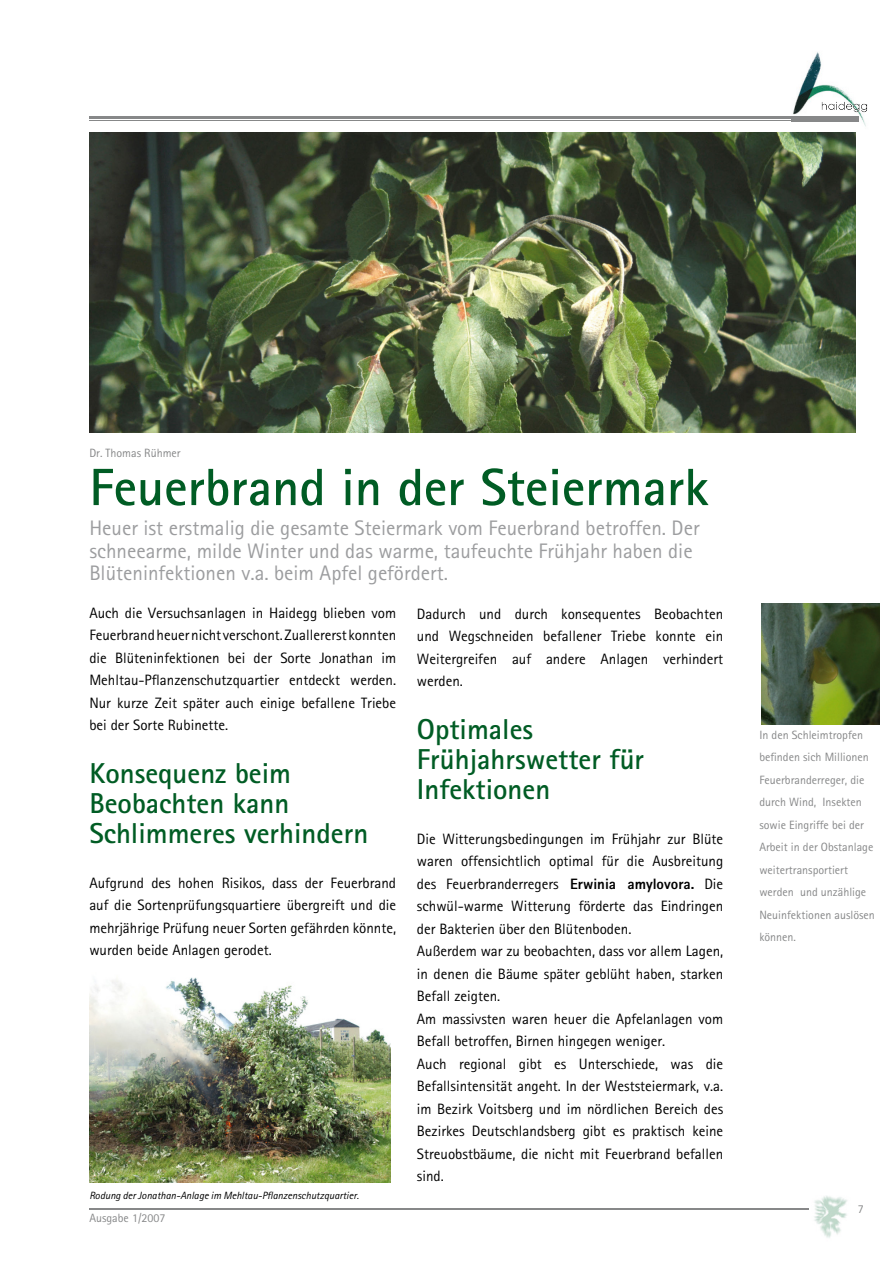
<style>
.page{position:relative;width:893px;height:1263px;background:#fff}
.page>*{position:absolute;margin:0;border:0;box-sizing:border-box;transform-origin:0 0}
.t1{font:700 52.5px "Rotis Sans Serif";color:#005c24}
.t2{font:700 28.8px/30px "Rotis Sans Serif";color:#005c24}
.t3{font:21px/22.5px "Rotis Sans Serif";color:#9c9d9f}
.t4{font:15px/22.5px "Rotis Sans Serif";color:#000;text-align:justify}
.t5{font:12px/22.5px "Rotis Sans Serif";color:#878889}
.t6{font:italic 10.5px "Rotis Sans Serif";color:#000}
.s1{font-weight:800}
</style>
<div class="page">
<hr style="left:89px;top:1208px;width:719px;height:1px;background:#878889">
<hr style="left:89px;top:117px;width:769px;height:2px;background:#878889">
<hr style="left:89px;top:121px;width:769px;height:1px;background:#878889">
<img style="left:814px;top:1195px;width:33px;height:43px">
<img style="left:791px;top:52px;width:75px;height:75px">
<img style="left:791px;top:117px;width:67px;height:2px">
<img style="left:791px;top:121px;width:67px;height:1px">
<img style="left:821px;top:102px;width:46px;height:10px">
<img style="left:89px;top:133px;width:766px;height:299px">
<img style="left:761px;top:604px;width:118px;height:120px">
<img style="left:89px;top:977px;width:302px;height:206px">
<p class="t5" style="left:89px;top:443px;width:93px">Dr. Thomas Rühmer</p>
<h1 class="t1" style="left:89px;top:468px;width:621px">Feuerbrand in der Steiermark</h1>
<h3 class="t3" style="left:89px;top:518px;width:611px">Heuer ist erstmalig die gesamte Steiermark vom Feuerbrand betroffen. Der schneearme, milde Winter und das warme, taufeuchte Frühjahr haben die<br>Blüteninfektionen v.a. beim Apfel gefördert.</h3>
<p class="t4" style="left:417px;top:604px;width:308px">Dadurch und durch konsequentes Beobachten und Wegschneiden befallener Triebe konnte ein Weitergreifen auf andere Anlagen verhindert werden.</p>
<h2 class="t2" style="left:417px;top:717px;width:229px">Optimales<br>Frühjahrswetter für<br>Infektionen</h2>
<p class="t4" style="left:417px;top:829px;width:308px;text-align:left">Die Witterungsbedingungen im Frühjahr zur Blüte waren offensichtlich optimal für die Ausbreitung des Feuerbranderregers <span class="s1">Erwinia amylovora.</span> Die schwül-warme Witterung förderte das Eindringen der Bakterien über den Blütenboden.<br>Außerdem war zu beobachten, dass vor allem Lagen, in denen die Bäume später geblüht haben, starken Befall zeigten.<br>Am massivsten waren heuer die Apfelanlagen vom Befall betroffen, Birnen hingegen weniger.<br>Auch regional gibt es Unterschiede, was die Befallsintensität angeht. In der Weststeiermark, v.a. im Bezirk Voitsberg und im nördlichen Bereich des Bezirkes Deutschlandsberg gibt es praktisch keine Streuobstbäume, die nicht mit Feuerbrand befallen sind.</p>
<p class="t4" style="left:89px;top:603px;width:308px">Auch die Versuchsanlagen in Haidegg blieben vom Feuerbrand heuer nicht verschont. Zuallererst konnten die Blüteninfektionen bei der Sorte Jonathan im Mehltau-Pflanzenschutzquartier entdeckt werden.<br>Nur kurze Zeit später auch einige befallene Triebe bei der Sorte Rubinette.</p>
<h2 class="t2" style="left:89px;top:761px;width:280px">Konsequenz beim<br>Beobachten kann<br>Schlimmeres verhindern</h2>
<p class="t4" style="left:89px;top:873px;width:308px">Aufgrund des hohen Risikos, dass der Feuerbrand auf die Sortenprüfungsquartiere übergreift und die mehrjährige Prüfung neuer Sorten gefährden könnte, wurden beide Anlagen gerodet.</p>
<p class="t6" style="left:89px;top:1192px;width:271px">Rodung der Jonathan-Anlage im Mehltau-Pflanzenschutzquartier.</p>
<p class="t5" style="left:89px;top:1208px;width:78px">Ausgabe 1/2007</p>
<p class="t5" style="left:759px;top:724px;width:117px">In den Schleimtropfen befinden sich Millionen<br>Feuerbranderreger, die durch Wind, Insekten sowie Eingriffe bei der<br>Arbeit in der Obstanlage weitertransportiert werden und unzählige<br>Neuinfektionen auslösen können.</p>
<p class="t5" style="left:857px;top:1198px;width:7px">7</p>
</div>
